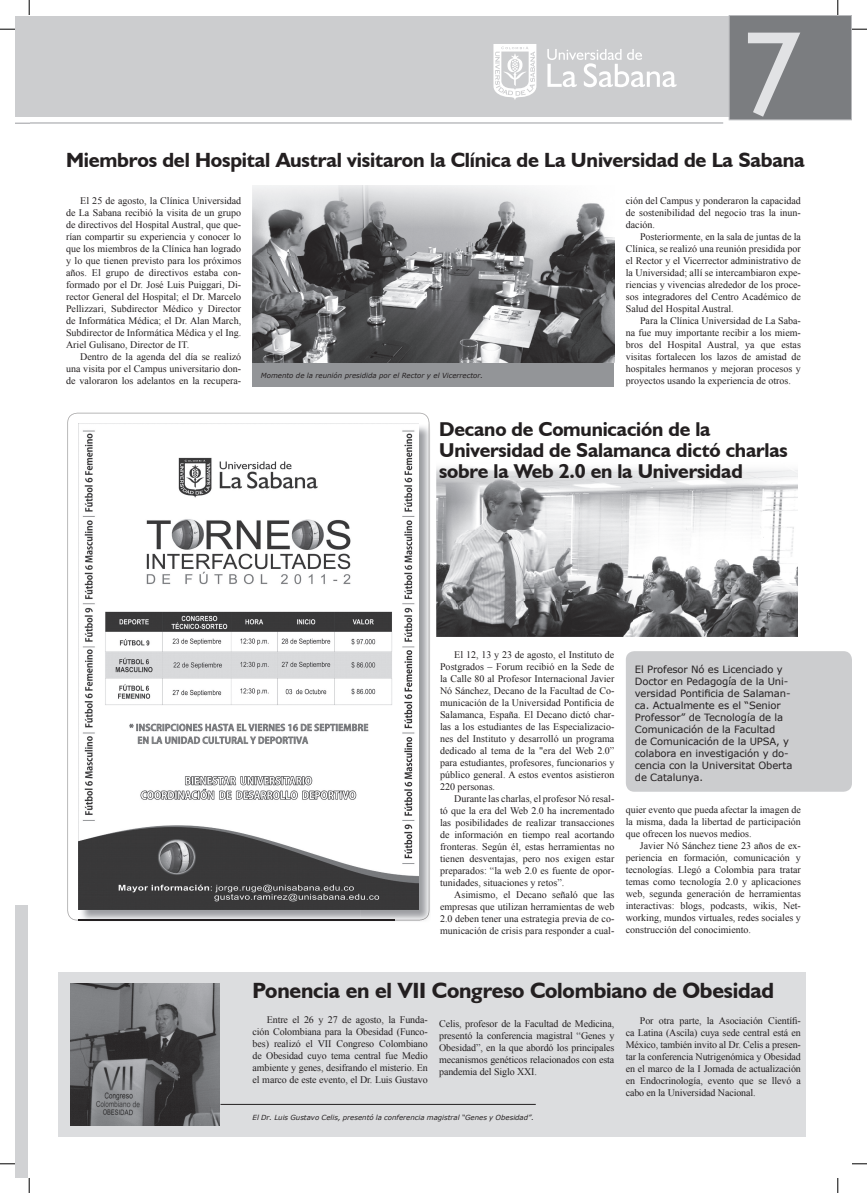
<style>
.page{position:relative;width:867px;height:1193px;background:#fff}
.page>*{position:absolute;margin:0;border:0;box-sizing:border-box;transform-origin:0 0}
.t1{font:120px "Humanist 521 BT";color:#e1e2e4}
.t2{font:700 22px "Humanist 521 BT";letter-spacing:-.01em;color:#231f20}
.t3{font:700 20.5px "Humanist 521 BT";letter-spacing:-.01em;color:#231f20}
.t4{font:700 20px/21px "Humanist 521 BT";letter-spacing:-.01em;color:#231f20}
.t5{font:10px/12px "Times New Roman";color:#231f20;text-align:justify}
.t6{font:10px/12px "Verdana";letter-spacing:-.01em;color:#231f20}
.t7{font:italic 7px "Verdana";color:#231f20}
</style>
<div class="page">
<div style="left:252px;top:299px;width:362px;height:87px;background:#939598"></div>
<div style="left:15px;top:905px;width:13px;height:272px;background:#d1d2d4"></div>
<img style="left:252px;top:185px;width:362px;height:177px">
<div style="left:15px;top:16px;width:836px;height:101px;background:#cccdcf"></div>
<div style="left:728px;top:15px;width:123px;height:105px;background:#7b7d80;border:1px solid #b8b9bc"></div>
<svg style="left:493px;top:44px;width:43px;height:56px"></svg>
<svg style="left:547px;top:49px;width:129px;height:38px"></svg>
<hr style="left:30px;top:122px;width:693px;height:1px;background:#9b9ca0">
<svg style="left:15px;top:123px;width:15px;height:1px"></svg>
<img style="left:79px;top:424px;width:351px;height:497px">
<img style="left:394px;top:424px;width:35px;height:496px">
<img style="left:79px;top:919px;width:315px;height:2px">
<img style="left:393px;top:424px;width:35px;height:495px">
<img style="left:78px;top:423px;width:340px;height:486px">
<img style="left:436px;top:467px;width:360px;height:169px">
<div style="left:625px;top:651px;width:226px;height:140px;background:#cccdcf;border-radius:9px"></div>
<div style="left:58px;top:971px;width:747px;height:165px;background:#dcdddf"></div>
<img style="left:70px;top:983px;width:149px;height:142px">
<hr style="left:220px;top:1103px;width:315px;height:1px;background:#231f20">
<svg style="left:0;top:29px;width:15px;height:1px"></svg>
<svg style="left:851px;top:29px;width:15px;height:1px"></svg>
<svg style="left:0;top:1163px;width:15px;height:1px"></svg>
<svg style="left:852px;top:1163px;width:14px;height:1px"></svg>
<svg style="left:29px;top:0;width:1px;height:15px"></svg>
<svg style="left:29px;top:1178px;width:1px;height:14px"></svg>
<svg style="left:837px;top:0;width:1px;height:15px"></svg>
<svg style="left:837px;top:1178px;width:1px;height:14px"></svg>
<h1 class="t1" style="left:740px;top:0;width:62px">7</h1>
<h3 class="t3" style="left:66px;top:147px;width:740px">Miembros del Hospital Austral visitaron la Clínica de La Universidad de La Sabana</h3>
<p class="t5" style="left:66px;top:195px;width:177px;text-indent:14px">El 25 de agosto, la Clínica Universidad de La Sabana recibió la visita de un grupo de directivos del Hospital Austral, que que&shy;rían compartir su experiencia y conocer lo que los miembros de la Clínica han logrado y lo que tienen previsto para los próximos años. El grupo de directivos estaba con&shy;formado por el Dr. José Luis Puiggari, Di&shy;rector General del Hospital; el Dr. Marcelo Pellizzari, Subdirector Médico y Director de Informática Médica; el Dr. Alan March, Subdirector de Informática Médica y el Ing.<br>Ariel Gulisano, Director de IT.</p>
<p class="t5" style="left:66px;top:351px;width:177px;text-indent:14px">Dentro de la agenda del día se realizó una visita por el Campus universitario don&shy;de valoraron los adelantos en la recupera-</p>
<p class="t5" style="left:625px;top:195px;width:176px">ción del Campus y ponderaron la capacidad de sostenibilidad del negocio tras la inun&shy;dación.</p>
<p class="t5" style="left:625px;top:231px;width:176px;text-indent:14px">Posteriormente, en la sala de juntas de la Clínica, se realizó una reunión presidida por el Rector y el Vicerrector administrativo de la Universidad; allí se intercambiaron expe&shy;riencias y vivencias alrededor de los proce&shy;sos integradores del Centro Académico de Salud del Hospital Austral.</p>
<p class="t5" style="left:625px;top:315px;width:176px;text-indent:14px">Para la Clínica Universidad de La Saba&shy;na fue muy importante recibir a los miem&shy;bros del Hospital Austral, ya que estas visitas fortalecen los lazos de amistad de hospitales hermanos y mejoran procesos y proyectos usando la experiencia de otros.</p>
<p class="t7" style="left:261px;top:370px;width:223px">Momento de la reunión presidida por el Rector y el Vicerrector.</p>
<h3 class="t4" style="left:439px;top:418px;width:350px">Decano de Comunicación de la<br>Universidad de Salamanca dictó charlas sobre la Web 2.0 en la Universidad</h3>
<p class="t5" style="left:440px;top:648px;width:176px;text-indent:14px">El 12, 13 y 23 de agosto, el Instituto de Postgrados – Forum recibió en la Sede de la Calle 80 al Profesor Internacional Javier Nó Sánchez, Decano de la Facultad de Co&shy;municación de la Universidad Pontificia de Salamanca, España. El Decano dictó char&shy;las a los estudiantes de las Especializacio&shy;nes del Instituto y desarrolló un programa dedicado al tema de la "era del Web 2.0” para estudiantes, profesores, funcionarios y público general. A estos eventos asistieron 220 personas.</p>
<p class="t5" style="left:440px;top:792px;width:176px;text-indent:14px">Durante las charlas, el profesor Nó resal&shy;tó que la era del Web 2.0 ha incrementado las posibilidades de realizar transacciones de información en tiempo real acortando fronteras. Según él, estas herramientas no tienen desventajas, pero nos exigen estar preparados: “la web 2.0 es fuente de opor&shy;tunidades, situaciones y retos”.</p>
<p class="t5" style="left:440px;top:888px;width:176px;text-indent:14px">Asimismo, el Decano señaló que las empresas que utilizan herramientas de web 2.0 deben tener una estrategia previa de co&shy;municación de crisis para responder a cual-</p>
<p class="t6" style="left:634px;top:662px;width:159px">El Profesor Nó es Licenciado y<br>Doctor en Pedagogía de la Uni&shy;versidad Pontificia de Salaman&shy;ca. Actualmente es el “Senior<br>Professor” de Tecnología de la<br>Comunicación de la Facultad<br>de Comunicación de la UPSA, y colabora en investigación y do&shy;cencia con la Universitat Oberta de Catalunya.</p>
<p class="t5" style="left:625px;top:803px;width:177px">quier evento que pueda afectar la imagen de la misma, dada la libertad de participación que ofrecen los nuevos medios.</p>
<p class="t5" style="left:625px;top:839px;width:177px;text-indent:14px">Javier Nó Sánchez tiene 23 años de ex&shy;periencia en formación, comunicación y tecnologías. Llegó a Colombia para tratar temas como tecnología 2.0 y aplicaciones web, segunda generación de herramientas interactivas: blogs, podcasts, wikis, Net&shy;working, mundos virtuales, redes sociales y construcción del conocimiento.</p>
<h2 class="t2" style="left:252px;top:976px;width:523px">Ponencia en el VII Congreso Colombiano de Obesidad</h2>
<p class="t5" style="left:252px;top:1013px;width:177px;text-indent:14px">Entre el 26 y 27 de agosto, la Funda&shy;ción Colombiana para la Obesidad (Funco&shy;bes) realizó el VII Congreso Colombiano de Obesidad cuyo tema central fue Medio ambiente y genes, desifrando el misterio. En el marco de este evento, el Dr. Luis Gustavo</p>
<p class="t7" style="left:252px;top:1111px;width:283px">El Dr. Luis Gustavo Celis, presentó la conferencia magistral “Genes y Obesidad”.</p>
<p class="t5" style="left:439px;top:1017px;width:177px">Celis, profesor de la Facultad de Medicina, presentó la conferencia magistral “Genes y Obesidad”, en la que abordó los principales mecanismos genéticos relacionados con esta pandemia del Siglo XXI.</p>
<p class="t5" style="left:625px;top:1014px;width:177px;text-indent:14px">Por otra parte, la Asociación Científi&shy;ca Latina (Ascila) cuya sede central está en México, también invito al Dr. Celis a presen&shy;tar la conferencia Nutrigenómica y Obesidad en el marco de la I Jornada de actualización en Endocrinología, evento que se llevó a cabo en la Universidad Nacional.</p>
</div>
